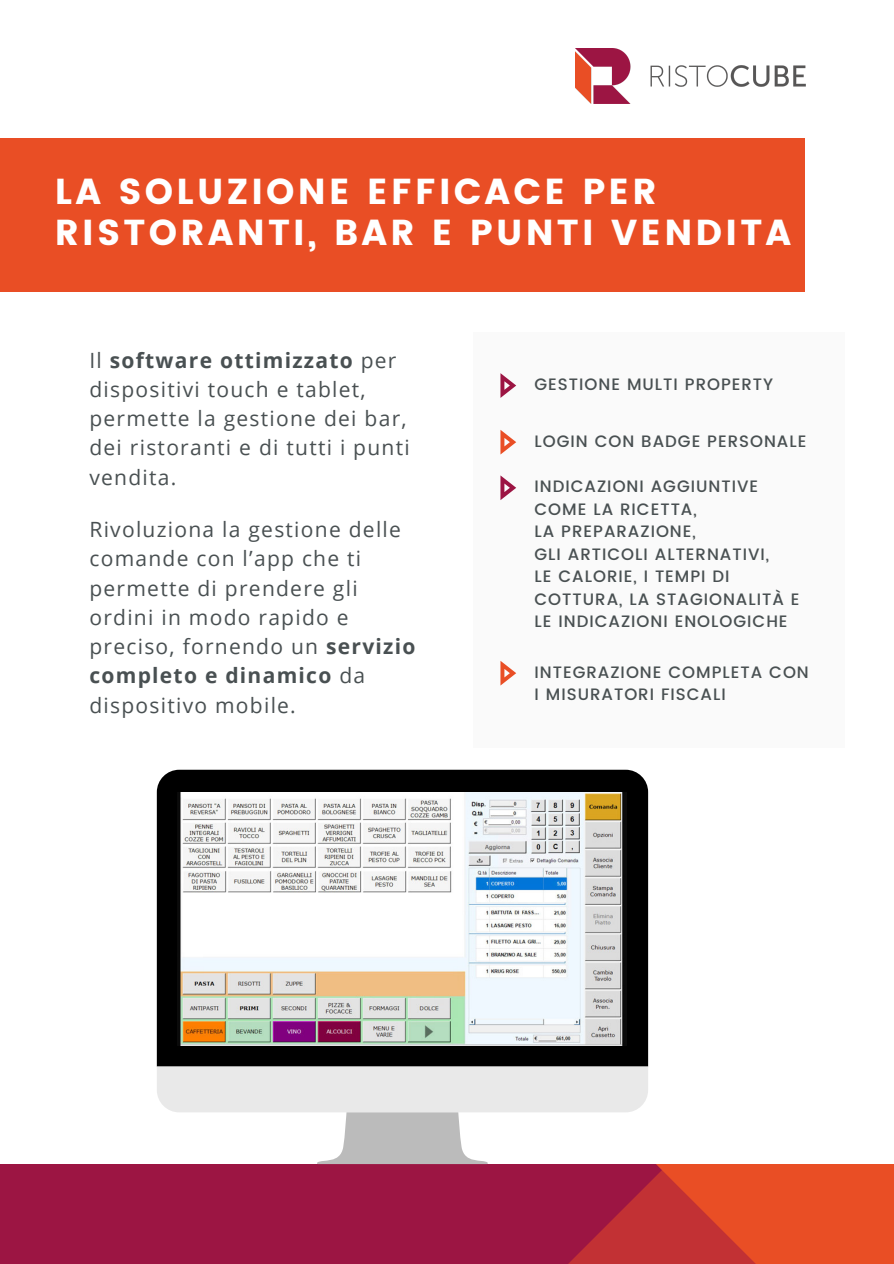
<style>
.page{position:relative;width:894px;height:1264px;background:#fff}
.page>*{position:absolute;margin:0;border:0;box-sizing:border-box;transform-origin:0 0}
.t1{font:36px/40.5px "Poppins";letter-spacing:.09em;color:#fff}
.t2{font:21px/29.2px "Open Sans";letter-spacing:.06em;color:#495052}
.t3{font:500 16.5px/22.5px "Poppins";letter-spacing:.06em;color:#495052}
.s1{font-weight:700}
</style>
<div class="page">
<div style="left:0;top:139px;width:804px;height:153px;background:#e94e25"></div>
<img style="left:575px;top:49px;width:230px;height:55px">
<div style="left:0;top:1163px;width:893px;height:100px;background:#9c1543"></div>
<div style="left:0;top:941px;width:893px;height:223px;background:#fff"></div>
<div style="left:472px;top:332px;width:372px;height:416px;background:#fafafa"></div>
<svg style="left:500px;top:373px;width:16px;height:25px"></svg>
<svg style="left:500px;top:430px;width:16px;height:24px"></svg>
<svg style="left:500px;top:475px;width:16px;height:25px"></svg>
<svg style="left:500px;top:661px;width:16px;height:24px"></svg>
<div style="left:157px;top:769px;width:491px;height:297px;background:#000"></div>
<svg style="left:157px;top:1066px;width:717px;height:197px"></svg>
<img style="left:177px;top:793px;width:449px;height:252px">
<p class="t1" style="left:55px;top:171px;width:737px">LA SOLUZIONE EFFICACE PER<br>RISTORANTI, BAR E PUNTI VENDITA</p>
<p class="t2" style="left:89px;top:345px;width:322px">Il <span class="s1">software ottimizzato</span> per dispositivi touch e tablet, permette la gestione dei bar, dei ristoranti e di tutti i punti vendita.</p>
<p class="t2" style="left:89px;top:514px;width:327px">Rivoluziona la gestione delle comande con l’app che ti permette di prendere gli ordini in modo rapido e preciso, fornendo un <span class="s1">servizio completo e dinamico</span> da dispositivo mobile.</p>
<p class="t3" style="left:534px;top:373px;width:240px">GESTIONE MULTI PROPERTY</p>
<p class="t3" style="left:534px;top:429px;width:273px">LOGIN CON BADGE PERSONALE</p>
<p class="t3" style="left:534px;top:475px;width:225px">INDICAZIONI AGGIUNTIVE<br>COME LA RICETTA,</p>
<p class="t3" style="left:534px;top:520px;width:163px">LA PREPARAZIONE,</p>
<p class="t3" style="left:534px;top:543px;width:236px">GLI ARTICOLI ALTERNATIVI,</p>
<p class="t3" style="left:534px;top:565px;width:266px">LE CALORIE, I TEMPI DI<br>COTTURA, LA STAGIONALITÀ E<br>LE INDICAZIONI ENOLOGICHE</p>
<p class="t3" style="left:534px;top:660px;width:276px">INTEGRAZIONE COMPLETA CON<br>I MISURATORI FISCALI</p>
</div>
